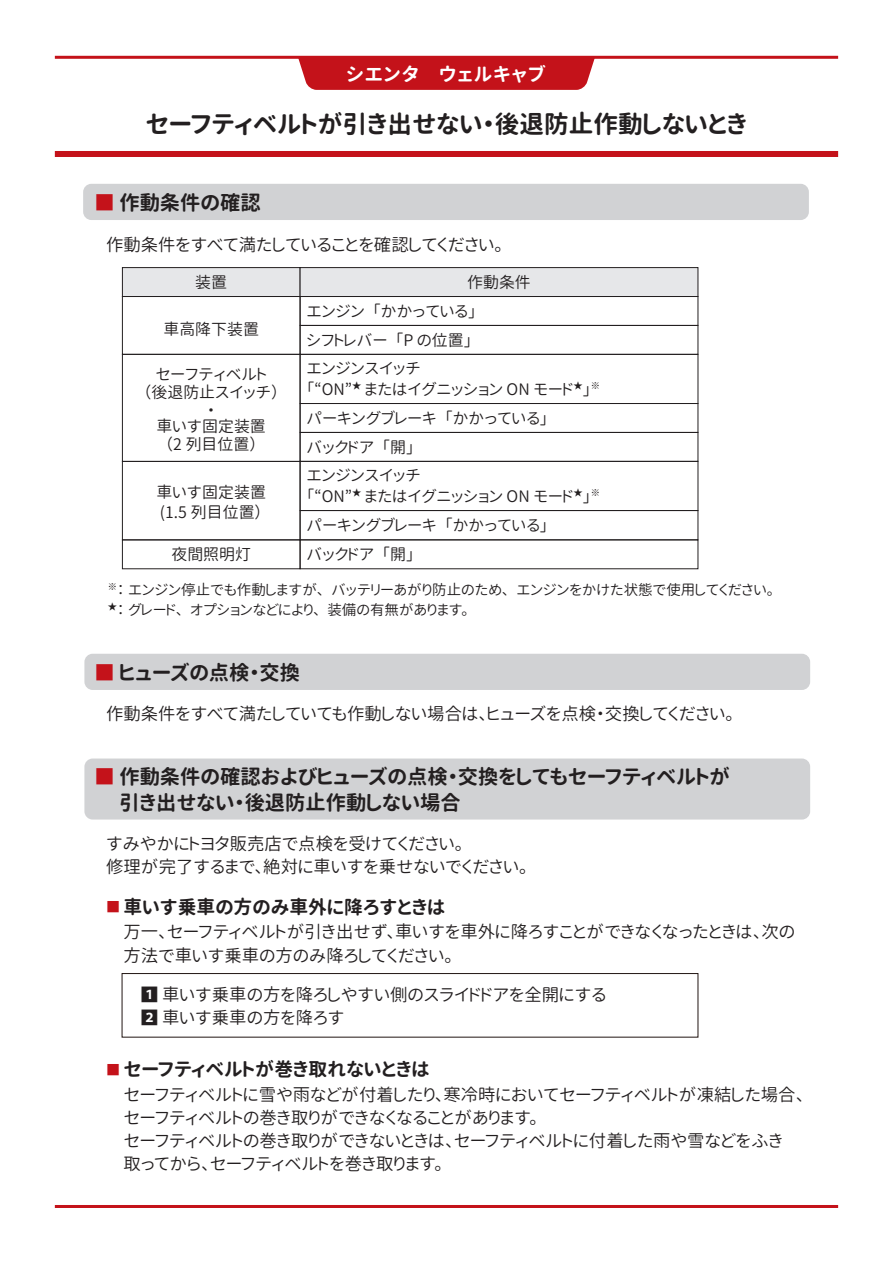
<style>
.page{position:relative;width:893px;height:1263px;background:#fff}
.page>*{position:absolute;margin:0;border:0;box-sizing:border-box;transform-origin:0 0}
.t1{font:24.6px "Gen Jyuu Gothic P Bold";color:#231f20}
.t2{font:20.25px/25.5px "Gen Jyuu Gothic P Bold";color:#231f20}
.t3{font:18.9px "Gen Jyuu Gothic P Bold";color:#231f20}
.t4{font:18.9px "Gen Jyuu Gothic P Bold";letter-spacing:.05em;color:#fff}
.t5{font:17.4px/23.1px "Gen Jyuu Gothic P Normal";color:#231f20}
.t6{font:15.9px/18px "Gen Jyuu Gothic P Normal";color:#231f20}
.t7{font:14.55px "Gen Jyuu Gothic P Normal";color:#231f20}
.s1{color:#c4121a}
.s2{font-family:"Koz Go Pr 6 N";font-size:14.1px;color:#c4121a}
.s3{font-family:"Koz Go Pr 6 N";font-weight:700}
</style>
<div class="page">
<div style="left:84px;top:758px;width:726px;height:61px;background:#d1d2d4;border-radius:8px"></div>
<div style="left:83px;top:184px;width:726px;height:36px;background:#d1d2d4;border-radius:8px"></div>
<div style="left:84px;top:654px;width:726px;height:36px;background:#d1d2d4;border-radius:8px"></div>
<div style="left:122px;top:973px;width:576px;height:64px;border:1px solid #211512"></div>
<svg style="left:298px;top:59px;width:297px;height:31px;background:#c61c23"></svg>
<hr style="left:55px;top:56px;width:783px;height:3px;background:#c4121a">
<div style="left:55px;top:151px;width:783px;height:6px;background:#c4121a"></div>
<hr style="left:55px;top:1205px;width:783px;height:3px;background:#c4121a">
<div style="left:122px;top:267px;width:178px;height:30px;background:#e6e7e9;border:1px solid #231f20"></div>
<div style="left:300px;top:267px;width:398px;height:30px;background:#e6e7e9;border:1px solid #231f20"></div>
<svg style="left:122px;top:296px;width:577px;height:245px"></svg>
<div style="left:122px;top:539px;width:178px;height:30px;border:1px solid #231f20"></div>
<div style="left:300px;top:510px;width:398px;height:30px;border:1px solid #231f20"></div>
<div style="left:300px;top:539px;width:398px;height:30px;border:1px solid #231f20"></div>
<p class="t4" style="left:346px;top:60px;width:201px">シエンタ　ウェルキャブ</p>
<h1 class="t1" style="left:146px;top:106px;width:603px">セーフティベルトが引き出せない・後退防止作動しないとき</h1>
<p class="t2" style="left:95px;top:190px;width:168px"><span class="s1">■</span> 作動条件の確認</p>
<p class="t5" style="left:106px;top:232px;width:399px">作動条件をすべて満たしていることを確認してください。</p>
<p class="t6" style="left:195px;top:272px;width:33px">装置</p>
<p class="t6" style="left:306px;top:267px;width:226px;line-height:29px;text-indent:161px">作動条件エンジン「かかっている」</p>
<p class="t6" style="left:163px;top:320px;width:97px">車高降下装置</p>
<p class="t6" style="left:306px;top:325px;width:167px;line-height:29px">シフトレバー「P の位置」エンジンスイッチ</p>
<p class="t6" style="left:306px;top:374px;width:295px;line-height:28.8px">「“ON”<sup>★</sup> またはイグニッション ON モード<sup>★</sup>」<sup>※</sup>パーキングブレーキ「かかっている」</p>
<p class="t6" style="left:144px;top:365px;width:137px;text-align:center">セーフティベルト<br>（後退防止スイッチ）・</p>
<p class="t6" style="left:157px;top:417px;width:111px;text-align:center">車いす固定装置（2 列目位置）</p>
<p class="t6" style="left:306px;top:437px;width:109px">バックドア「開」</p>
<p class="t6" style="left:157px;top:481px;width:111px;line-height:20.2px">車いす固定装置(1.5 列目位置）</p>
<p class="t6" style="left:171px;top:545px;width:81px">夜間照明灯</p>
<p class="t6" style="left:306px;top:465px;width:295px;line-height:20.2px">エンジンスイッチ<br>「“ON”<sup>★</sup> またはイグニッション ON モード<sup>★</sup>」<sup>※</sup></p>
<p class="t6" style="left:306px;top:510px;width:243px;line-height:29.2px">パーキングブレーキ「かかっている」バックドア「開」</p>
<p class="t7" style="left:108px;top:579px;width:668px"><sup>※</sup>：エンジン停止でも作動しますが、バッテリーあがり防止のため、エンジンをかけた状態で使用してください。</p>
<p class="t7" style="left:108px;top:599px;width:362px"><sup>★</sup>：グレード、オプションなどにより、装備の有無があります。</p>
<p class="t2" style="left:95px;top:659px;width:207px"><span class="s1">■</span> ヒューズの点検・交換</p>
<p class="t5" style="left:106px;top:702px;width:630px">作動条件をすべて満たしていても作動しない場合は、ヒューズを点検・交換してください。</p>
<p class="t2" style="left:95px;top:763px;width:637px"><span class="s1">■</span> 作動条件の確認およびヒューズの点検・交換をしてもセーフティベルトが　 引き出せない・後退防止作動しない場合</p>
<p class="t5" style="left:106px;top:832px;width:423px">すみやかにトヨタ販売店で点検を受けてください。<br>修理が完了するまで、絶対に車いすを乗せないでください。</p>
<p class="t3" style="left:106px;top:893px;width:341px"><span class="s2">■</span> 車いす乗車の方のみ車外に降ろすときは</p>
<p class="t5" style="left:123px;top:920px;width:673px">万一、セーフティベルトが引き出せず、車いすを車外に降ろすことができなくなったときは、次の方法で車いす乗車の方のみ降ろしてください。</p>
<p class="t5" style="left:141px;top:982px;width:467px"><span class="s3">1</span> 車いす乗車の方を降ろしやすい側のスライドドアを全開にする<br><span class="s3">2</span> 車いす乗車の方を降ろす</p>
<p class="t3" style="left:106px;top:1055px;width:325px"><span class="s2">■</span> セーフティベルトが巻き取れないときは</p>
<p class="t5" style="left:123px;top:1082px;width:682px">セーフティベルトに雪や雨などが付着したり、寒冷時においてセーフティベルトが凍結した場合、セーフティベルトの巻き取りができなくなることがあります。<br>セーフティベルトの巻き取りができないときは、セーフティベルトに付着した雨や雪などをふき取ってから、セーフティベルトを巻き取ります。</p>
</div>
